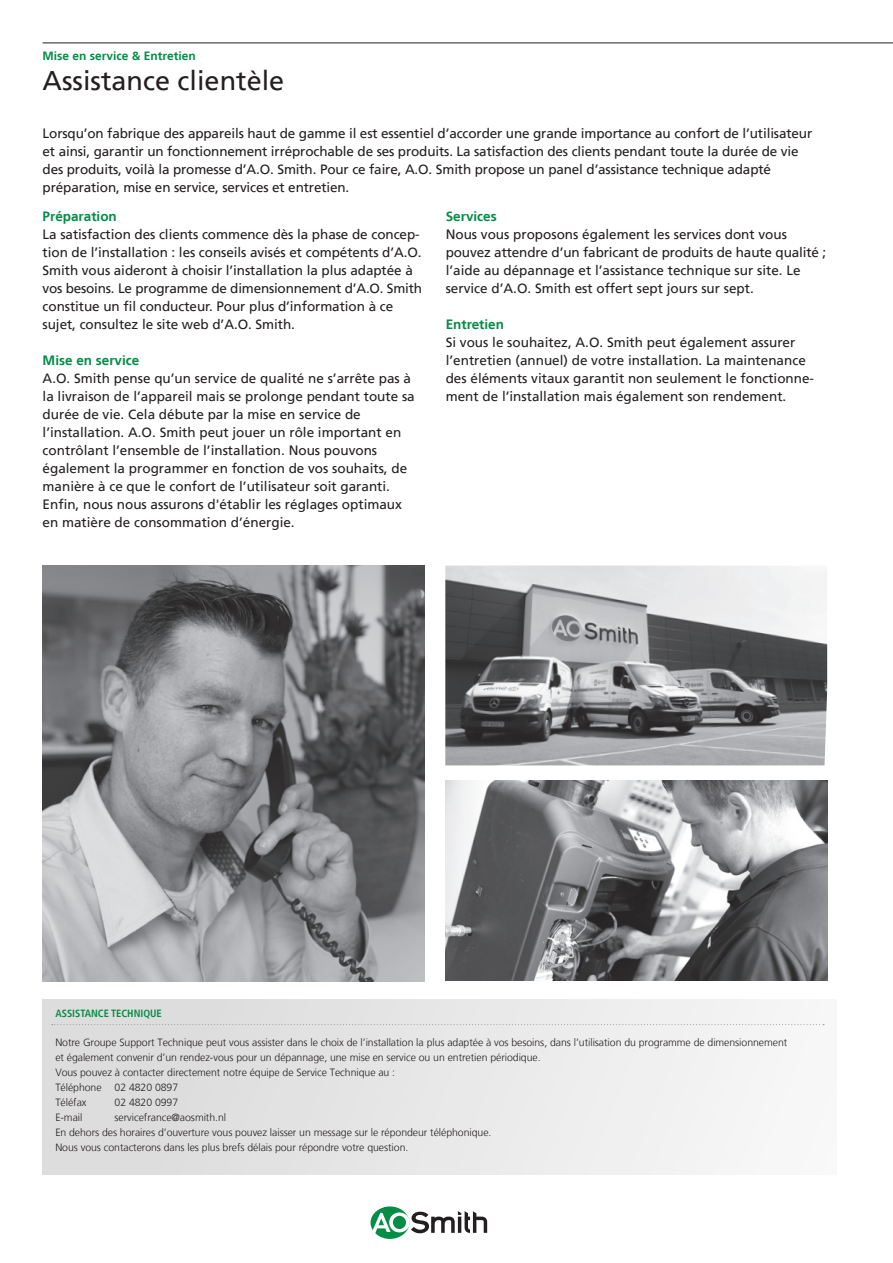
<style>
.page{position:relative;width:893px;height:1263px;background:#fff}
.page>*{position:absolute;margin:0;border:0;box-sizing:border-box;transform-origin:0 0}
.t1{font:27px "Frutiger LT";color:#231f20}
.t2{font:13.5px/18px "Frutiger LT";color:#231f20}
.t3{font:700 13.5px "Frutiger LT";color:#048d47}
.t4{font:700 12px "Frutiger LT";color:#048d47}
.t5{font:300 10.5px/15px "Frutiger LT";letter-spacing:-.005em;color:#231f20}
.t6{font:700 condensed 10.5px "Frutiger LT";color:#048d47}
</style>
<div class="page">
<div style="left:371px;top:1206px;width:38px;height:33px;background:#048d47;border-radius:50%"></div>
<svg style="left:372px;top:1211px;width:115px;height:22px"></svg>
<hr style="left:43px;top:43px;width:850px;height:1px;background:#231f20">
<div style="left:43px;top:999px;width:794px;height:176px;background:linear-gradient(to right,#dad9d9,#f7f7f7)"></div>
<svg style="left:52px;top:1024px;width:772px;height:1px"></svg>
<img style="left:42px;top:566px;width:382px;height:415px">
<img style="left:445px;top:566px;width:382px;height:199px">
<img style="left:445px;top:781px;width:382px;height:200px">
<p class="t4" style="left:43px;top:49px;width:155px">Mise en service &amp; Entretien</p>
<h1 class="t1" style="left:43px;top:65px;width:243px">Assistance clientèle</h1>
<p class="t2" style="left:43px;top:124px;width:771px">Lorsqu’on fabrique des appareils haut de gamme il est essentiel d’accorder une grande importance au confort de l’utilisateur et ainsi, garantir un fonctionnement irréprochable de ses produits. La satisfaction des clients pendant toute la durée de vie des produits, voilà la promesse d’A.O. Smith. Pour ce faire, A.O. Smith propose un panel d’assistance technique adapté préparation, mise en service, services et entretien.</p>
<p class="t3" style="left:43px;top:208px;width:76px">Préparation</p>
<p class="t2" style="left:43px;top:225px;width:381px">La satisfaction des clients commence dès la phase de concep&shy;tion de l’installation : les conseils avisés et compétents d’A.O.<br>Smith vous aideront à choisir l’installation la plus adaptée à vos besoins. Le programme de dimensionnement d’A.O. Smith constitue un fil conducteur. Pour plus d’information à ce sujet, consultez le site web d’A.O. Smith.</p>
<p class="t3" style="left:43px;top:352px;width:98px">Mise en service</p>
<p class="t2" style="left:43px;top:369px;width:374px">A.O. Smith pense qu’un service de qualité ne s’arrête pas à la livraison de l’appareil mais se prolonge pendant toute sa durée de vie. Cela débute par la mise en service de l’installation. A.O. Smith peut jouer un rôle important en contrôlant l’ensemble de l’installation. Nous pouvons également la programmer en fonction de vos souhaits, de manière à ce que le confort de l’utilisateur soit garanti.<br>Enfin, nous nous assurons d'établir les réglages optimaux en matière de consommation d’énergie.</p>
<p class="t3" style="left:446px;top:208px;width:53px">Services</p>
<p class="t2" style="left:446px;top:225px;width:382px">Nous vous proposons également les services dont vous pouvez attendre d’un fabricant de produits de haute qualité ; l’aide au dépannage et l’assistance technique sur site. Le service d’A.O. Smith est offert sept jours sur sept.</p>
<p class="t3" style="left:446px;top:316px;width:60px">Entretien</p>
<p class="t2" style="left:446px;top:333px;width:370px">Si vous le souhaitez, A.O. Smith peut également assurer l’entretien (annuel) de votre installation. La maintenance des éléments vitaux garantit non seulement le fonctionne&shy;ment de l’installation mais également son rendement.</p>
<p class="t6" style="left:55px;top:1007px;width:108px">ASSISTANCE TECHNIQUE</p>
<p class="t5" style="left:55px;top:1035px;width:733px">Notre Groupe Support Technique peut vous assister dans le choix de l’installation la plus adaptée à vos besoins, dans l’utilisation du programme de dimensionnement et également convenir d’un rendez-vous pour un dépannage, une mise en service ou un entretien périodique.<br>Vous pouvez à contacter directement notre équipe de Service Technique au :<br>Téléphone 02 4820 0897<br>Téléfax</p>
<p class="t5" style="left:115px;top:1095px;width:65px">02 4820 0997</p>
<p class="t5" style="left:55px;top:1110px;width:438px;text-indent:59px">servicefrance@aosmith.nl<br>En dehors des horaires d’ouverture vous pouvez laisser un message sur le répondeur téléphonique.<br>Nous vous contacterons dans les plus brefs délais pour répondre votre question.</p>
<p class="t5" style="left:55px;top:1110px;width:29px">E-mail</p>
</div>
